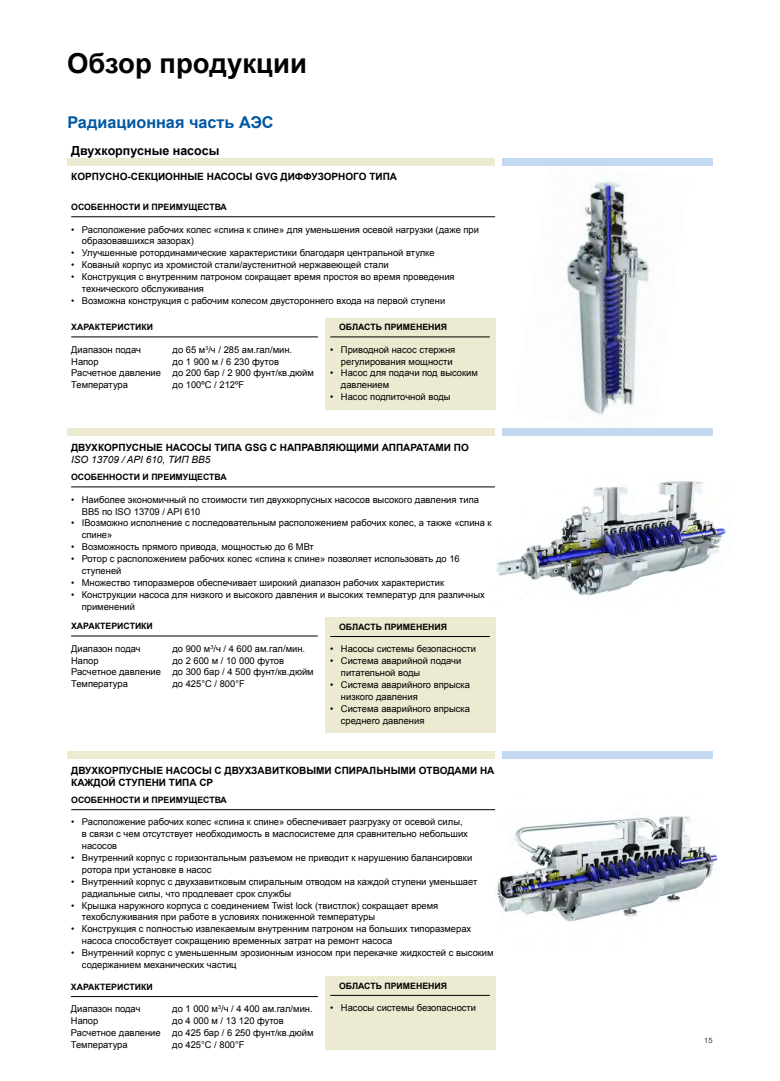
<style>
.page{position:relative;width:780px;height:1081px;background:#fff}
.page>*{position:absolute;margin:0;border:0;box-sizing:border-box;transform-origin:0 0}
.Title-1{font:700 27.5px "Arial";color:#000}
.Title-2{font:700 16.25px "Arial";color:#0058a2}
.Product_type_title{font:700 12.5px "Arial";color:#000}
.Product_name{font:700 10px/12.5px "Arial";color:#000}
.Product_name-2{font:italic 10px "Arial";color:#000}
.Product_text{font:9.38px/11.9px "Arial";color:#000}
.Product_subtitle_wit{font:700 8.75px "Arial";color:#000}
.page{font:300 7.5px "Helvetica Neue LT Com";color:#000}
</style>
<div class="page">
<img style="left:513px;top:165px;width:176px;height:250px">
<div style="left:67px;top:158px;width:428px;height:7px;background:#ecead0"></div>
<hr style="left:71px;top:216px;width:424px;height:1px;background:#000">
<hr style="left:71px;top:337px;width:247px;height:1px;background:#000">
<div style="left:502px;top:158px;width:210px;height:7px;background:#c5d8f1"></div>
<div style="left:325px;top:618px;width:170px;height:115px;background:#ecead0"></div>
<hr style="left:330px;top:636px;width:160px;height:1px;background:#000">
<div style="left:325px;top:318px;width:170px;height:92px;background:#ecead0"></div>
<hr style="left:330px;top:337px;width:160px;height:1px;background:#000">
<img style="left:496px;top:481px;width:234px;height:115px">
<div style="left:67px;top:428px;width:428px;height:7px;background:#ecead0"></div>
<hr style="left:71px;top:486px;width:424px;height:1px;background:#000">
<hr style="left:71px;top:636px;width:247px;height:1px;background:#000">
<div style="left:502px;top:428px;width:210px;height:7px;background:#c5d8f1"></div>
<div style="left:67px;top:751px;width:428px;height:7px;background:#ecead0"></div>
<hr style="left:71px;top:809px;width:424px;height:1px;background:#000">
<hr style="left:71px;top:996px;width:247px;height:1px;background:#000">
<img style="left:495px;top:809px;width:223px;height:113px">
<div style="left:502px;top:751px;width:210px;height:7px;background:#c5d8f1"></div>
<div style="left:325px;top:976px;width:170px;height:74px;background:#ecead0"></div>
<hr style="left:330px;top:995px;width:160px;height:1px;background:#000">
<p class="Title-1" style="left:67px;top:45px;width:241px">Обзор продукции</p>
<p class="Title-2" style="left:67px;top:112px;width:208px">Радиационная часть АЭС</p>
<p class="Product_type_title" style="left:71px;top:143px;width:150px">Двухкорпусные насосы</p>
<p class="Product_name" style="left:71px;top:171px;width:327px">КОРПУСНО-СЕКЦИОННЫЕ НАСОСЫ GVG ДИФФУЗОРНОГО ТИПА</p>
<p class="Product_subtitle_wit" style="left:71px;top:201px;width:157px">ОСОБЕННОСТИ И ПРЕИМУЩЕСТВА</p>
<p class="Product_text" style="left:82px;top:223px;width:398px;text-indent:-11px">• Расположение рабочих колес «спина к спине» для уменьшения осевой нагрузки (даже при образовавшихся зазорах)</p>
<p class="Product_text" style="left:71px;top:247px;width:365px">• Улучшенные ротординамические характеристики благодаря центральной втулке</p>
<p class="Product_text" style="left:71px;top:259px;width:319px">• Кованый корпус из хромистой стали/аустенитной нержавеющей стали</p>
<p class="Product_text" style="left:82px;top:271px;width:374px;text-indent:-11px">• Конструкция с внутренним патроном сокращает время простоя во время проведения технического обслуживания</p>
<p class="Product_text" style="left:71px;top:295px;width:375px">• Возможна конструкция с рабочим колесом двустороннего входа на первой ступени</p>
<p class="Product_subtitle_wit" style="left:71px;top:321px;width:83px">ХАРАКТЕРИСТИКИ</p>
<p class="Product_text" style="left:71px;top:343px;width:71px">Диапазон подач</p>
<p class="Product_text" style="left:172px;top:343px;width:121px">до 65 м<sup>3</sup>/ч / 285 aм.гал/мин.</p>
<p class="Product_text" style="left:71px;top:355px;width:29px">Напор</p>
<p class="Product_text" style="left:172px;top:355px;width:108px">до 1 900 м / 6 230 футов</p>
<p class="Product_text" style="left:71px;top:367px;width:244px">Расчетное давление до 200 бар / 2 900 фунт/кв.дюйм</p>
<p class="Product_text" style="left:71px;top:379px;width:58px">Температура</p>
<p class="Product_text" style="left:172px;top:379px;width:73px">до 100ºC / 212ºF</p>
<p class="Product_subtitle_wit" style="left:339px;top:321px;width:109px">ОБЛАСТЬ ПРИМЕНЕНИЯ</p>
<p class="Product_text" style="left:330px;top:343px;width:126px;text-align:right">• Приводной насос стержня регулирования мощности</p>
<p class="Product_text" style="left:341px;top:367px;width:138px;text-indent:-11px">• Насос для подачи под высоким давлением</p>
<p class="Product_text" style="left:330px;top:391px;width:122px">• Насос подпиточной воды</p>
<p class="Product_name" style="left:71px;top:441px;width:399px">ДВУХКОРПУСНЫЕ НАСОСЫ ТИПА GSG С НАПРАВЛЯЮЩИМИ АППАРАТАМИ ПО</p>
<p class="Product_name-2" style="left:71px;top:453px;width:141px">ISO 13709 / API 610, ТИП BB5</p>
<p class="Product_subtitle_wit" style="left:71px;top:471px;width:157px">ОСОБЕННОСТИ И ПРЕИМУЩЕСТВА</p>
<p class="Product_text" style="left:82px;top:493px;width:398px;text-indent:-11px">• Наиболее экономичный по стоимости тип двухкорпусных насосов высокого давления типа<br>BB5 по ISO 13709 / API 610</p>
<p class="Product_text" style="left:82px;top:517px;width:411px;text-indent:-11px">• IВозможно исполнение с последовательным расположением рабочих колес, а также «спина к спине»</p>
<p class="Product_text" style="left:71px;top:541px;width:244px">• Возможность прямого привода, мощностью до 6 МВт</p>
<p class="Product_text" style="left:82px;top:553px;width:379px;text-indent:-11px">• Ротор с расположением рабочих колес «спина к спине» позволяет использовать до 16 ступеней</p>
<p class="Product_text" style="left:71px;top:576px;width:374px">• Множество типоразмеров обеспечивает широкий диапазон рабочих характеристик</p>
<p class="Product_text" style="left:82px;top:588px;width:404px;text-indent:-11px">• Конструкции насоса для низкого и высокого давления и высоких температур для различных применений</p>
<p class="Product_subtitle_wit" style="left:71px;top:620px;width:83px">ХАРАКТЕРИСТИКИ</p>
<p class="Product_text" style="left:71px;top:642px;width:71px">Диапазон подач</p>
<p class="Product_text" style="left:172px;top:642px;width:134px">до 900 м<sup>3</sup>/ч / 4 600 aм.гал/мин.</p>
<p class="Product_text" style="left:71px;top:654px;width:29px">Напор</p>
<p class="Product_text" style="left:172px;top:654px;width:113px">до 2 600 м / 10 000 футов</p>
<p class="Product_text" style="left:71px;top:666px;width:244px">Расчетное давление до 300 бар / 4 500 фунт/кв.дюйм</p>
<p class="Product_text" style="left:71px;top:678px;width:58px">Температура</p>
<p class="Product_text" style="left:172px;top:678px;width:74px">до 425°C / 800°F</p>
<p class="Product_subtitle_wit" style="left:339px;top:621px;width:109px">ОБЛАСТЬ ПРИМЕНЕНИЯ</p>
<p class="Product_text" style="left:330px;top:643px;width:147px">• Насосы системы безопасности</p>
<p class="Product_text" style="left:341px;top:655px;width:122px;text-indent:-11px">• Система аварийной подачи питательной воды</p>
<p class="Product_text" style="left:341px;top:679px;width:130px;text-indent:-11px">• Система аварийного впрыска низкого давления</p>
<p class="Product_text" style="left:341px;top:702px;width:130px;text-indent:-11px">• Система аварийного впрыска среднего давления</p>
<p class="Product_name" style="left:71px;top:764px;width:424px">ДВУХКОРПУСНЫЕ НАСОСЫ С ДВУХЗАВИТКОВЫМИ СПИРАЛЬНЫМИ ОТВОДАМИ НА<br>КАЖДОЙ СТУПЕНИ ТИПА CP</p>
<p class="Product_subtitle_wit" style="left:71px;top:794px;width:157px">ОСОБЕННОСТИ И ПРЕИМУЩЕСТВА</p>
<p class="Product_text" style="left:82px;top:816px;width:387px;text-indent:-11px">• Расположение рабочих колес «спина к спине» обеспечивает разгрузку от осевой силы, в связи с чем отсутствует необходимость в маслосистеме для сравнительно небольших насосов</p>
<p class="Product_text" style="left:82px;top:852px;width:392px;text-indent:-11px">• Внутренний корпус с горизонтальным разъемом не приводит к нарушению балансировки ротора при установке в насос</p>
<p class="Product_text" style="left:82px;top:875px;width:397px;text-indent:-11px">• Внутренний корпус с двухзавитковым спиральным отводом на каждой ступени уменьшает радиальные силы, что продлевает срок службы</p>
<p class="Product_text" style="left:82px;top:899px;width:358px;text-indent:-11px">• Крышка наружного корпуса с соединением Twist lock (твистлок) сокращает время техобслуживания при работе в условиях пониженной температуры</p>
<p class="Product_text" style="left:82px;top:923px;width:391px;text-indent:-11px">• Конструкция с полностью извлекаемым внутренним патроном на больших типоразмерах насоса способствует сокращению временных затрат на ремонт насоса</p>
<p class="Product_text" style="left:82px;top:947px;width:413px;text-indent:-11px">• Внутренний корпус с уменьшенным эрозионным износом при перекачке жидкостей с высоким содержанием механических частиц</p>
<p class="Product_subtitle_wit" style="left:71px;top:981px;width:83px">ХАРАКТЕРИСТИКИ</p>
<p class="Product_text" style="left:71px;top:1003px;width:71px">Диапазон подач</p>
<p class="Product_text" style="left:172px;top:1003px;width:142px">до 1 000 м<sup>3</sup>/ч / 4 400 aм.гал/мин.</p>
<p class="Product_text" style="left:71px;top:1015px;width:29px">Напор</p>
<p class="Product_text" style="left:172px;top:1015px;width:113px">до 4 000 м / 13 120 футов</p>
<p class="Product_text" style="left:71px;top:1027px;width:244px">Расчетное давление до 425 бар / 6 250 фунт/кв.дюйм</p>
<p class="Product_text" style="left:71px;top:1039px;width:58px">Температура</p>
<p class="Product_text" style="left:172px;top:1039px;width:74px">до 425°C / 800°F</p>
<p class="Product_subtitle_wit" style="left:339px;top:979px;width:109px">ОБЛАСТЬ ПРИМЕНЕНИЯ</p>
<p class="Product_text" style="left:330px;top:1002px;width:147px">• Насосы системы безопасности</p>
<p class="page" style="left:704px;top:1036px;width:10px">15</p>
</div>
